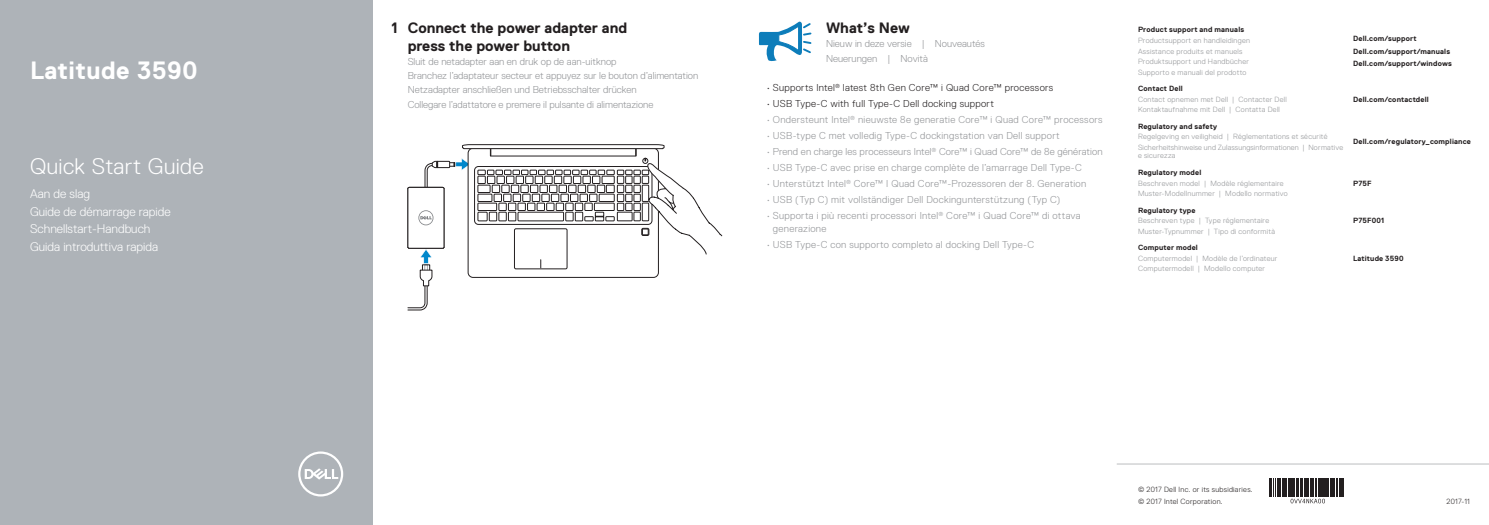
<style>
.page{position:relative;width:1489px;height:525px;background:#fff}
.page>*{position:absolute;margin:0;border:0;box-sizing:border-box;transform-origin:0 0}
.t1{font:700 25px "Dell Replica";letter-spacing:.02em;color:#fff}
.t2{font:300 22.5px "Dell Replica";letter-spacing:.015em;color:#fff}
.t3{font:700 15px/17.5px "Dell Replica";color:#231f20}
.t4{font:300 12.5px/17.5px "Dell Replica";color:#fff}
.t5{font:300 10px/14.2px "Dell Replica";letter-spacing:.015em;color:#939598}
.t6{font:300 10px "Dell Replica";letter-spacing:.03em;color:#231f20}
.t7{font:300 7.5px/10.5px "Dell Replica";letter-spacing:.04em;color:#939598}
.t8{font:700 7.5px/12.2px "Dell Replica";letter-spacing:.02em;color:#231f20}
.t9{font:300 7.5px/12.2px "Dell Replica";letter-spacing:.04em;color:#231f20}
</style>
<div class="page">
<div style="left:0;top:0;width:372px;height:524px;background:#aeb3b8"></div>
<svg style="left:298px;top:451px;width:45px;height:45px"></svg>
<svg style="left:407px;top:144px;width:315px;height:166px"></svg>
<hr style="left:1116px;top:463px;width:372px;height:1px;background:#bcbdc0">
<svg style="left:758px;top:21px;width:53px;height:40px"></svg>
<svg style="left:1342px;top:478px;width:2px;height:19px"></svg>
<svg style="left:1269px;top:478px;width:73px;height:25px"></svg>
<h1 class="t1" style="left:30px;top:56px;width:169px">Latitude 3590</h1>
<h2 class="t2" style="left:30px;top:154px;width:175px">Quick Start Guide</h2>
<p class="t4" style="left:30px;top:185px;width:142px">Aan de slag<br>Guide de démarrage rapide<br>Schnellstart-Handbuch<br>Guida introduttiva rapida</p>
<h3 class="t3" style="left:407px;top:19px;width:221px;text-indent:-16px">1 Connect the power adapter and press the power button</h3>
<p class="t5" style="left:407px;top:54px;width:292px">Sluit de netadapter aan en druk op de aan-uitknop<br>Branchez l’adaptateur secteur et appuyez sur le bouton d’alimentation Netzadapter anschließen und Betriebsschalter drücken<br>Collegare l’adattatore e premere il pulsante di alimentazione</p>
<h3 class="t3" style="left:826px;top:19px;width:85px">What’s New</h3>
<p class="t5" style="left:826px;top:37px;width:160px">Nieuw in deze versie | Nouveautés<br>Neuerungen | Novità</p>
<p class="t6" style="left:766px;top:82px;width:288px">• Supports Intel<sup>®</sup> latest 8th Gen Core™ i Quad Core™ processors</p>
<p class="t6" style="left:766px;top:98px;width:229px">• USB Type-C with full Type-C Dell docking support</p>
<p class="t5" style="left:766px;top:112px;width:337px">• Ondersteunt Intel<sup>®</sup> nieuwste 8e generatie Core™ i Quad Core™ processors</p>
<p class="t5" style="left:766px;top:128px;width:295px">• USB-type C met volledig Type-C dockingstation van Dell support</p>
<p class="t5" style="left:766px;top:144px;width:337px">• Prend en charge les processeurs Intel<sup>®</sup> Core™ i Quad Core™ de 8e génération</p>
<p class="t5" style="left:766px;top:160px;width:317px">• USB Type-C avec prise en charge complète de l’amarrage Dell Type-C</p>
<p class="t5" style="left:766px;top:177px;width:321px">• Unterstützt Intel<sup>®</sup> Core™ I Quad Core™-Prozessoren der 8. Generation</p>
<p class="t5" style="left:766px;top:193px;width:295px">• USB (Typ C) mit vollständiger Dell Dockingunterstützung (Typ C)</p>
<p class="t5" style="left:772px;top:209px;width:309px;line-height:12.5px;text-indent:-6px">• Supporta i più recenti processori Intel<sup>®</sup> Core™ i Quad Core™ di ottava generazione</p>
<p class="t5" style="left:766px;top:237px;width:269px">• USB Type-C con supporto completo al docking Dell Type-C</p>
<p class="t8" style="left:1137px;top:24px;width:108px">Product support and manuals</p>
<p class="t7" style="left:1137px;top:35px;width:114px">Productsupport en handleidingen<br>Assistance produits et manuels<br>Produktsupport und Handbücher<br>Supporto e manuali del prodotto</p>
<p class="t8" style="left:1352px;top:33px;width:100px">Dell.com/support<br>Dell.com/support/manuals<br>Dell.com/support/windows</p>
<p class="t8" style="left:1137px;top:82px;width:46px">Contact Dell</p>
<p class="t7" style="left:1137px;top:94px;width:150px">Contact opnemen met Dell | Contacter Dell<br>Kontaktaufnahme mit Dell | Contatta Dell</p>
<p class="t8" style="left:1352px;top:93px;width:77px">Dell.com/contactdell</p>
<p class="t8" style="left:1137px;top:120px;width:81px">Regulatory and safety</p>
<p class="t7" style="left:1137px;top:131px;width:207px">Regelgeving en veiligheid | Réglementations et sécurité<br>Sicherheitshinweise und Zulassungsinformationen | Normative</p>
<p class="t7" style="left:1137px;top:151px;width:39px">e sicurezza</p>
<p class="t8" style="left:1352px;top:135px;width:119px">Dell.com/regulatory_compliance</p>
<p class="t8" style="left:1137px;top:166px;width:65px">Regulatory model</p>
<p class="t7" style="left:1137px;top:178px;width:151px">Beschreven model | Modèle réglementaire<br>Muster-Modellnummer | Modello normativo</p>
<p class="t8" style="left:1352px;top:177px;width:20px">P75F</p>
<p class="t8" style="left:1137px;top:204px;width:59px">Regulatory type</p>
<p class="t7" style="left:1137px;top:215px;width:138px">Beschreven type | Type réglementaire<br>Muster-Typnummer | Tipo di conformità</p>
<p class="t8" style="left:1352px;top:214px;width:33px">P75F001</p>
<p class="t8" style="left:1137px;top:241px;width:61px">Computer model</p>
<p class="t7" style="left:1137px;top:253px;width:141px">Computermodel | Modèle de l’ordinateur<br>Computermodell | Modello computer</p>
<p class="t8" style="left:1352px;top:252px;width:52px">Latitude 3590</p>
<p class="t9" style="left:1137px;top:482px;width:116px">© 2017 Dell Inc. or its subsidiaries. © 2017 Intel Corporation.</p>
<p class="t9" style="left:1446px;top:494px;width:25px">2017-11</p>
</div>
